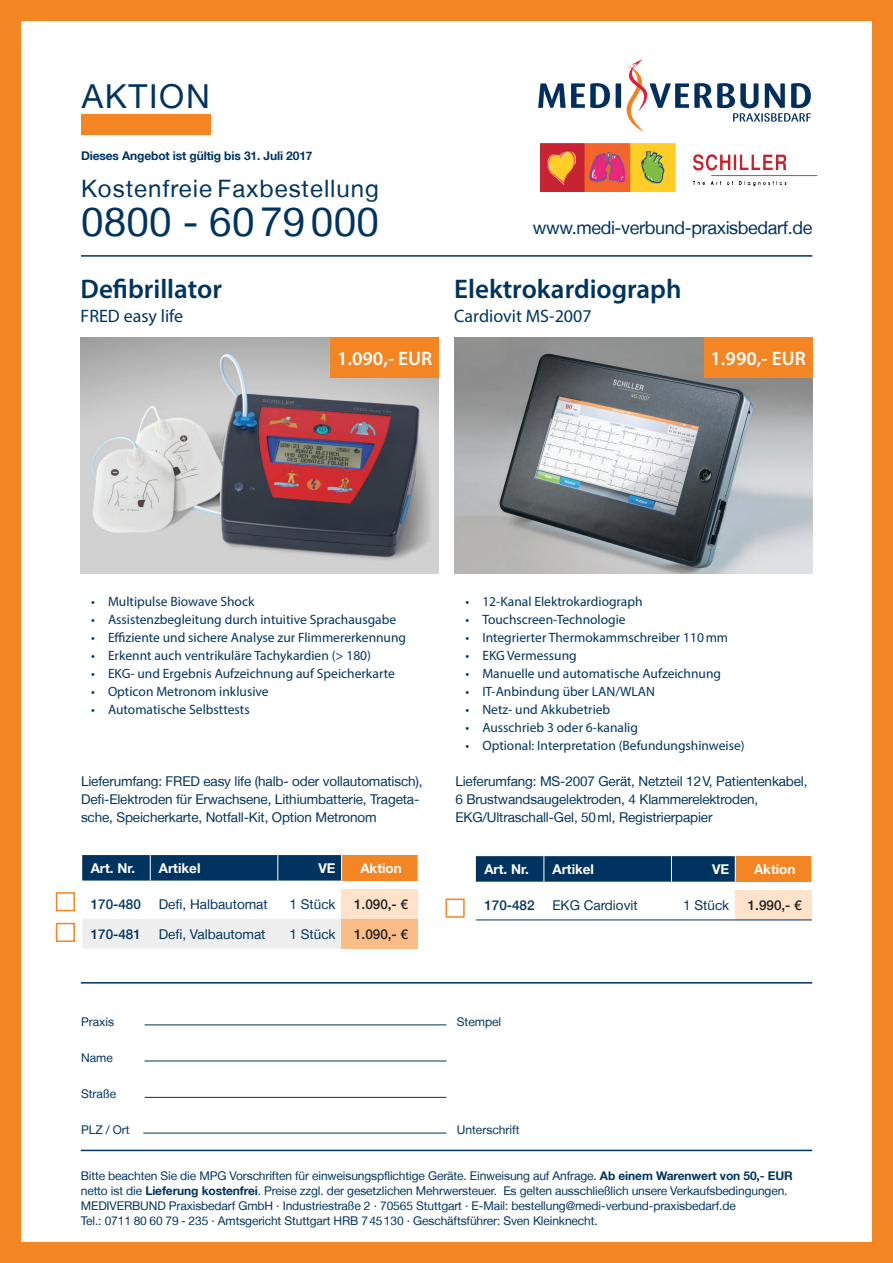
<style>
.page{position:relative;width:893px;height:1263px;background:#f48523}
.page>*{position:absolute;margin:0;border:0;box-sizing:border-box;transform-origin:0 0}
.t1{font:40.5px "Helvetica Neue LT";letter-spacing:.005em;color:#003460}
.t2{font:33px "Helvetica Neue LT";letter-spacing:.05em;color:#003460}
.t3{font:600 27px "Myriad Pro";color:#003460}
.t4{font:24px "Helvetica Neue LT";letter-spacing:.04em;color:#003460}
.t5{font:600 19.5px "Myriad Pro";color:#fff}
.t6{font:18px "Helvetica Neue LT";letter-spacing:-.02em;color:#003460}
.t7{font:18px "Myriad Pro";color:#003460}
.t8{font:13.5px "Myriad Pro";color:#003460}
.t9{font:13.5px/18px "Helvetica Neue LT";letter-spacing:-.01em;color:#003460}
.t10{font:700 13.5px "Helvetica Neue LT";color:#fff}
.t11{font:500 13.5px "Helvetica Neue LT";color:#231f20}
.t12{font:500 13.5px "Helvetica Neue LT";color:#003460}
.t13{font:12px/15px "Helvetica Neue LT";letter-spacing:-.01em;color:#003460}
.t14{font:700 12px "Helvetica Neue LT";letter-spacing:-.01em;color:#003460}
.s1{font-weight:700}
</style>
<div class="page">
<div style="left:21px;top:21px;width:851px;height:1221px;background:#fff"></div>
<hr style="left:145px;top:1025px;width:301px;height:1px;background:#003460">
<hr style="left:81px;top:982px;width:731px;height:1px;background:#003460">
<hr style="left:145px;top:1061px;width:301px;height:1px;background:#003460">
<hr style="left:145px;top:1097px;width:301px;height:1px;background:#003460">
<hr style="left:143px;top:1133px;width:303px;height:1px;background:#003460">
<hr style="left:81px;top:1150px;width:731px;height:1px;background:#003460">
<svg style="left:538px;top:59px;width:273px;height:73px"></svg>
<div style="left:81px;top:114px;width:130px;height:21px;background:#f48523"></div>
<div style="left:342px;top:855px;width:76px;height:25px;background:#f48523"></div>
<div style="left:342px;top:889px;width:76px;height:30px;background:#fee2c9"></div>
<svg style="left:82px;top:889px;width:260px;height:60px"></svg>
<div style="left:342px;top:919px;width:76px;height:30px;background:#fabd88"></div>
<div style="left:82px;top:855px;width:260px;height:25px;background:#003460"></div>
<div style="left:735px;top:856px;width:77px;height:26px;background:#f48523"></div>
<div style="left:735px;top:890px;width:77px;height:30px;background:#fee2c9"></div>
<svg style="left:476px;top:856px;width:260px;height:26px;background:#073a64"></svg>
<svg style="left:811px;top:856px;width:1px;height:26px"></svg>
<hr style="left:476px;top:919px;width:68px;height:1px;background:#003460">
<hr style="left:544px;top:919px;width:127px;height:1px;background:#003460">
<hr style="left:671px;top:919px;width:64px;height:1px;background:#003460">
<hr style="left:735px;top:919px;width:77px;height:1px;background:#003460">
<img style="left:540px;top:143px;width:278px;height:48px">
<img style="left:454px;top:337px;width:358px;height:237px">
<img style="left:81px;top:337px;width:358px;height:237px">
<div style="left:56px;top:892px;width:19px;height:19px;border:2px solid #f48523"></div>
<div style="left:56px;top:923px;width:19px;height:19px;border:2px solid #f48523"></div>
<div style="left:446px;top:898px;width:19px;height:20px;border:2px solid #f48523"></div>
<div style="left:331px;top:337px;width:108px;height:41px;background:#f48523"></div>
<div style="left:704px;top:337px;width:108px;height:41px;background:#f48523"></div>
<hr style="left:81px;top:255px;width:731px;height:2px;background:#003460">
<h2 class="t2" style="left:82px;top:77px;width:130px">AKTION</h2>
<p class="t14" style="left:81px;top:148px;width:233px">Dieses Angebot ist gültig bis 31. Juli 2017</p>
<h3 class="t4" style="left:81px;top:174px;width:299px">Kostenfreie Faxbestellung</h3>
<h1 class="t1" style="left:81px;top:197px;width:299px">0800 - 6079000</h1>
<h3 class="t3" style="left:81px;top:271px;width:143px">Defibrillator</h3>
<h3 class="t7" style="left:81px;top:304px;width:104px">FRED easy life</h3>
<h3 class="t6" style="left:533px;top:217px;width:281px">www.medi-verbund-praxisbedarf.de</h3>
<h3 class="t3" style="left:454px;top:271px;width:229px">Elektrokardiograph</h3>
<h3 class="t7" style="left:454px;top:304px;width:139px">Cardiovit MS-2007</h3>
<h3 class="t5" style="left:337px;top:346px;width:97px">1.090,- EUR</h3>
<h3 class="t5" style="left:710px;top:346px;width:97px">1.990,- EUR</h3>
<p class="t8" style="left:91px;top:593px;width:165px">• Multipulse Biowave Shock</p>
<p class="t8" style="left:91px;top:611px;width:307px">• Assistenzbegleitung durch intuitive Sprachausgabe</p>
<p class="t8" style="left:91px;top:629px;width:317px">• Effiziente und sichere Analyse zur Flimmererkennung</p>
<p class="t8" style="left:91px;top:647px;width:282px">• Erkennt auch ventrikuläre Tachykardien (&gt; 180)</p>
<p class="t8" style="left:91px;top:665px;width:305px">• EKG- und Ergebnis Aufzeichnung auf Speicherkarte</p>
<p class="t8" style="left:91px;top:683px;width:179px">• Opticon Metronom inklusive</p>
<p class="t8" style="left:91px;top:701px;width:160px">• Automatische Selbsttests</p>
<p class="t9" style="left:81px;top:772px;width:343px">Lieferumfang: FRED easy life (halb- oder vollautomatisch),<br>Defi-Elektroden für Erwachsene, Lithiumbatterie, Trageta&shy;sche, Speicherkarte, Notfall-Kit, Option Metronom</p>
<p class="t10" style="left:91px;top:859px;width:46px">Art. Nr.</p>
<p class="t10" style="left:159px;top:859px;width:43px">Artikel</p>
<p class="t10" style="left:318px;top:859px;width:19px">VE</p>
<p class="t10" style="left:360px;top:859px;width:43px">Aktion</p>
<p class="t12" style="left:91px;top:896px;width:52px">170-480</p>
<p class="t9" style="left:159px;top:895px;width:111px">Defi, Halbautomat</p>
<p class="t9" style="left:290px;top:895px;width:48px">1 Stück</p>
<p class="t11" style="left:354px;top:896px;width:56px">1.090,- €</p>
<p class="t12" style="left:91px;top:926px;width:52px">170-481</p>
<p class="t9" style="left:159px;top:924px;width:108px">Defi, Valbautomat</p>
<p class="t9" style="left:290px;top:924px;width:48px">1 Stück</p>
<p class="t11" style="left:354px;top:926px;width:56px">1.090,- €</p>
<p class="t8" style="left:465px;top:593px;width:179px">• 12-Kanal Elektrokardiograph</p>
<p class="t8" style="left:465px;top:611px;width:162px">• Touchscreen-Technologie</p>
<p class="t8" style="left:465px;top:629px;width:264px">• Integrierter Thermokammschreiber 110mm</p>
<p class="t8" style="left:465px;top:647px;width:113px">• EKG Vermessung</p>
<p class="t8" style="left:465px;top:665px;width:257px">• Manuelle und automatische Aufzeichnung</p>
<p class="t8" style="left:465px;top:683px;width:191px">• IT-Anbindung über LAN/WLAN</p>
<p class="t8" style="left:465px;top:701px;width:146px">• Netz- und Akkubetrieb</p>
<p class="t8" style="left:465px;top:719px;width:174px">• Ausschrieb 3 oder 6-kanalig</p>
<p class="t8" style="left:465px;top:737px;width:281px">• Optional: Interpretation (Befundungshinweise)</p>
<p class="t9" style="left:455px;top:772px;width:354px">Lieferumfang: MS-2007 Gerät, Netzteil 12V, Patientenkabel,<br>6 Brustwandsaugelektroden, 4 Klammerelektroden,<br>EKG/Ultraschall-Gel, 50ml, Registrierpapier</p>
<p class="t10" style="left:484px;top:860px;width:46px">Art. Nr.</p>
<p class="t10" style="left:552px;top:860px;width:43px">Artikel</p>
<p class="t10" style="left:712px;top:860px;width:19px">VE</p>
<p class="t10" style="left:754px;top:860px;width:43px">Aktion</p>
<p class="t12" style="left:484px;top:897px;width:52px">170-482</p>
<p class="t9" style="left:552px;top:896px;width:87px">EKG Cardiovit</p>
<p class="t9" style="left:683px;top:896px;width:48px">1 Stück</p>
<p class="t11" style="left:748px;top:897px;width:56px">1.990,- €</p>
<p class="t13" style="left:457px;top:1014px;width:46px">Stempel</p>
<p class="t13" style="left:81px;top:1014px;width:35px">Praxis</p>
<p class="t13" style="left:81px;top:1050px;width:33px">Name</p>
<p class="t13" style="left:81px;top:1086px;width:37px">Straße</p>
<p class="t13" style="left:81px;top:1122px;width:50px">PLZ / Ort</p>
<p class="t13" style="left:457px;top:1122px;width:64px">Unterschrift</p>
<p class="t13" style="left:81px;top:1168px;width:714px">Bitte beachten Sie die MPG Vorschriften für einweisungspflichtige Geräte. Einweisung auf Anfrage. <span class="s1">Ab einem Warenwert von 50,- EUR </span>netto ist die <span class="s1">Lieferung kostenfrei</span>. Preise zzgl. der gesetzlichen Mehrwersteuer. Es gelten ausschließlich unsere Verkaufsbedingungen.<br>MEDIVERBUND Praxisbedarf GmbH · Industriestraße 2 · 70565 Stuttgart · E-Mail: bestellung@medi-verbund-praxisbedarf.de<br>Tel.: 0711 80 60 79 - 235 · Amtsgericht Stuttgart HRB 745130 · Geschäftsführer: Sven Kleinknecht.</p>
</div>
